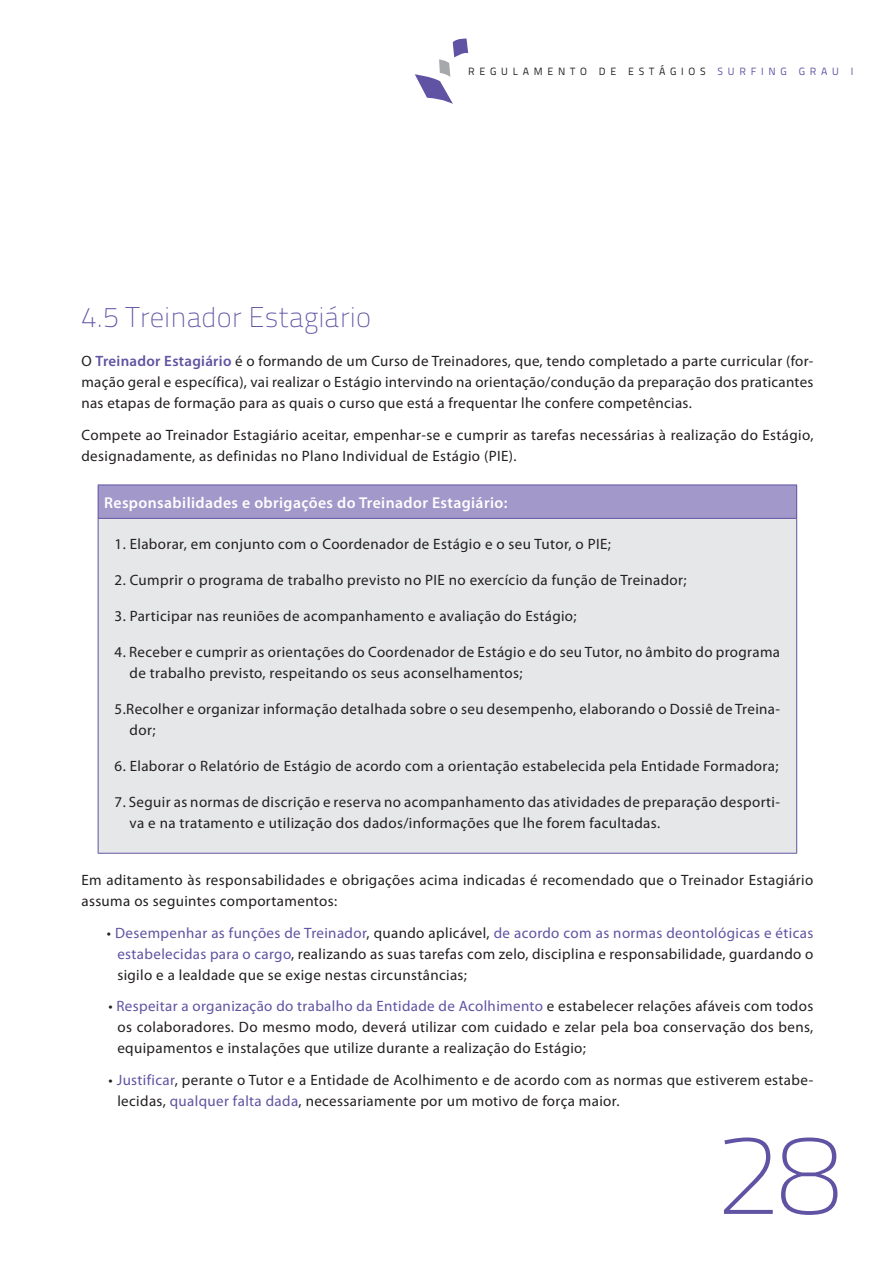
<style>
.page{position:relative;width:893px;height:1263px;background:#fff}
.page>*{position:absolute;margin:0;border:0;box-sizing:border-box;transform-origin:0 0}
.t1{font:700 114px "Titillium Text 14 L";color:#6053a3}
.t2{font:700 28.5px "Titillium Text 14 L";color:#6053a3}
.t3{font:600 15.75px "Myriad Pro";letter-spacing:.025em;color:#fff}
.t4{font:15px/21px "Myriad Pro";letter-spacing:.025em;color:#231f20}
.t5{font:10.5px "Titillium Text 14 L 400 wt";letter-spacing:.45em;color:#231f20}
.s1{color:#6053a3}
.s2{font-weight:600;color:#6053a2}
.s3{color:#6053a2}
</style>
<div class="page">
<svg style="left:415px;top:38px;width:53px;height:66px"></svg>
<div style="left:98px;top:485px;width:699px;height:33px;background:#a298c9"></div>
<div style="left:98px;top:518px;width:699px;height:335px;background:#e6e7e9"></div>
<hr style="left:98px;top:485px;width:699px;height:1px;background:#6053a2">
<hr style="left:98px;top:485px;width:1px;height:33px;background:#6053a2">
<hr style="left:796px;top:485px;width:1px;height:33px;background:#6053a2">
<hr style="left:98px;top:518px;width:699px;height:1px;background:#6053a2">
<hr style="left:98px;top:519px;width:1px;height:334px;background:#6053a2">
<hr style="left:796px;top:519px;width:1px;height:334px;background:#6053a2">
<hr style="left:98px;top:853px;width:699px;height:1px;background:#6053a2">
<h2 class="t2" style="left:81px;top:301px;width:291px">4.5 Treinador Estagiário</h2>
<p class="t5" style="left:468px;top:65px;width:387px">REGULAMENTO DE ESTÁGIOS <span class="s1">SURFING GRAU I</span></p>
<p class="t4" style="left:81px;top:350px;width:734px;text-align:justify">O <span class="s2">Treinador Estagiário</span> é o formando de um Curso de Treinadores, que, tendo completado a parte curricular (for&shy;mação geral e específica), vai realizar o Estágio intervindo na orientação/condução da preparação dos praticantes nas etapas de formação para as quais o curso que está a frequentar lhe confere competências.</p>
<p class="t4" style="left:81px;top:424px;width:733px">Compete ao Treinador Estagiário aceitar, empenhar-se e cumprir as tarefas necessárias à realização do Estágio, designadamente, as definidas no Plano Individual de Estágio (PIE).</p>
<p class="t3" style="left:104px;top:492px;width:405px">Responsabilidades e obrigações do Treinador Estagiário:</p>
<p class="t4" style="left:115px;top:533px;width:498px">1. Elaborar, em conjunto com o Coordenador de Estágio e o seu Tutor, o PIE;</p>
<p class="t4" style="left:115px;top:569px;width:574px">2. Cumprir o programa de trabalho previsto no PIE no exercício da função de Treinador;</p>
<p class="t4" style="left:115px;top:605px;width:463px">3. Participar nas reuniões de acompanhamento e avaliação do Estágio;</p>
<p class="t4" style="left:130px;top:641px;width:652px;text-indent:-15px">4. Receber e cumprir as orientações do Coordenador de Estágio e do seu Tutor, no âmbito do programa de trabalho previsto, respeitando os seus aconselhamentos;</p>
<p class="t4" style="left:130px;top:698px;width:652px;text-indent:-15px">5. Recolher e organizar informação detalhada sobre o seu desempenho, elaborando o Dossiê de Treina&shy;dor;</p>
<p class="t4" style="left:115px;top:755px;width:665px">6. Elaborar o Relatório de Estágio de acordo com a orientação estabelecida pela Entidade Formadora;</p>
<p class="t4" style="left:130px;top:791px;width:652px;text-indent:-15px">7. Seguir as normas de discrição e reserva no acompanhamento das atividades de preparação desporti&shy;va e na tratamento e utilização dos dados/informações que lhe forem facultadas.</p>
<p class="t4" style="left:81px;top:869px;width:733px">Em aditamento às responsabilidades e obrigações acima indicadas é recomendado que o Treinador Estagiário assuma os seguintes comportamentos:</p>
<p class="t4" style="left:117px;top:922px;width:697px;text-align:justify;text-indent:-10px">• <span class="s3">Desempenhar as funções de Treinador</span>, quando aplicável, <span class="s3">de acordo com as normas deontológicas e éticas estabelecidas para o cargo</span>, realizando as suas tarefas com zelo, disciplina e responsabilidade, guardando o sigilo e a lealdade que se exige nestas circunstâncias;</p>
<p class="t4" style="left:117px;top:995px;width:697px;text-align:justify;text-indent:-9px">• <span class="s3">Respeitar a organização do trabalho da Entidade de Acolhimento</span> e estabelecer relações afáveis com todos os colaboradores. Do mesmo modo, deverá utilizar com cuidado e zelar pela boa conservação dos bens, equipamentos e instalações que utilize durante a realização do Estágio;</p>
<p class="t4" style="left:117px;top:1069px;width:697px;text-indent:-9px">• <span class="s3">Justificar</span>, perante o Tutor e a Entidade de Acolhimento e de acordo com as normas que estiverem estabe&shy;lecidas, <span class="s3">qualquer falta dada</span>, necessariamente por um motivo de força maior.</p>
<h1 class="t1" style="left:718px;top:1106px;width:122px">28</h1>
</div>
